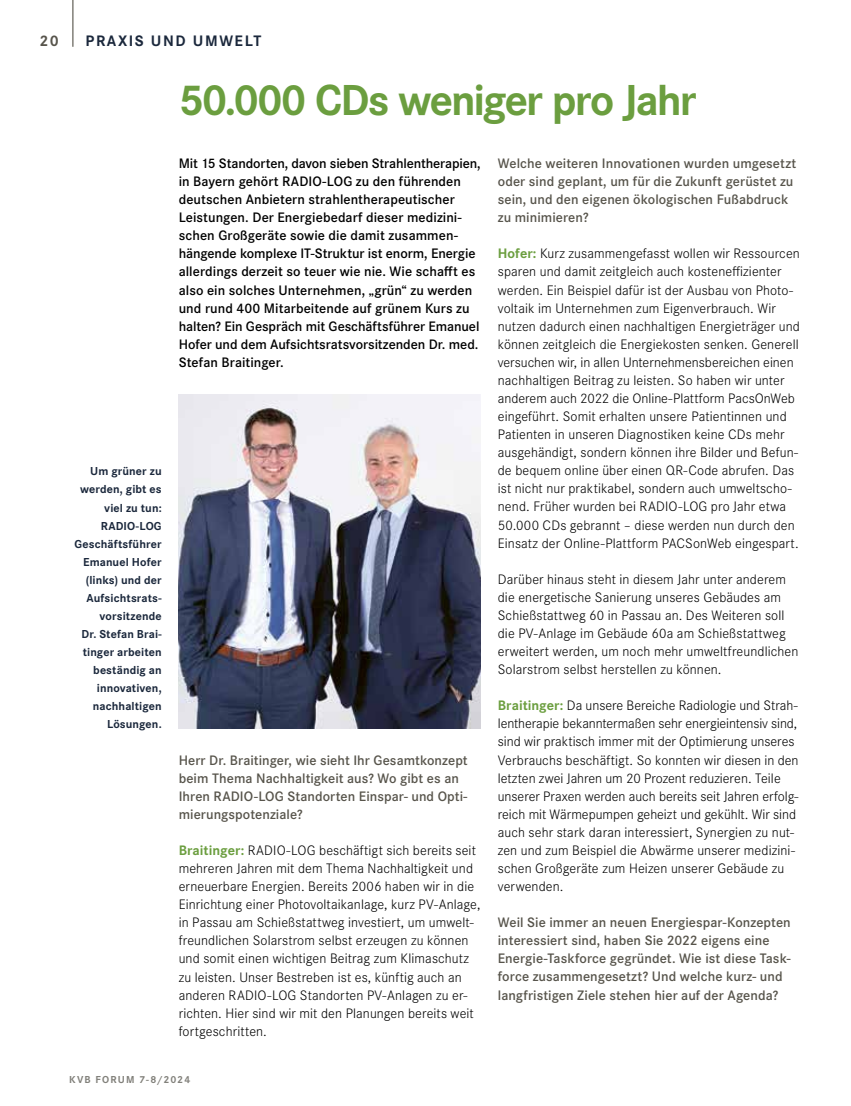
<style>
.page{position:relative;width:851px;height:1106px;background:#fff}
.page>*{position:absolute;margin:0;border:0;box-sizing:border-box;transform-origin:0 0}
.t1{font:700 45px "Corporate S";letter-spacing:-.045em;color:#6b9e3f}
.t2{font:700 15.75px "Corporate S";letter-spacing:.1em;color:#1b283c}
.t3{font:700 15.75px "Corporate S";color:#57544b}
.t4{font:300 14.25px/18px "Corporate S";letter-spacing:.005em;color:#000}
.t5{font:600 14.25px/18px "Corporate S";letter-spacing:.005em;color:#57544b}
.t6{font:600 14.25px/18px "Corporate S";letter-spacing:.005em;color:#000}
.t7{font:700 12px/18px "Corporate S";letter-spacing:.01em;color:#1b283c;text-align:right}
.t8{font:700 10.5px "Corporate S";letter-spacing:.11em;color:#81807a}
.s1{font-weight:700;color:#6b9e3f}
</style>
<div class="page">
<hr style="left:72px;top:0;width:1px;height:47px;background:#57544b">
<img style="left:179px;top:394px;width:301px;height:335px">
<p class="t3" style="left:39px;top:30px;width:21px">20</p>
<p class="t2" style="left:86px;top:30px;width:177px">PRAXIS UND UMWELT</p>
<p class="t7" style="left:74px;top:462px;width:89px">Um grüner zu werden, gibt es viel zu tun:<br>RADIO-LOG<br>Geschäftsführer<br>Emanuel Hofer (links) und der<br>Aufsichtsrats&shy;vorsitzende<br>Dr. Stefan Brai&shy;tinger arbeiten beständig an innovativen, nachhaltigen<br>Lösungen.</p>
<h1 class="t1" style="left:179px;top:69px;width:519px">50.000 CDs weniger pro Jahr</h1>
<p class="t6" style="left:179px;top:154px;width:303px">Mit 15 Standorten, davon sieben Strahlentherapien, in Bayern gehört RADIO-LOG zu den führenden deutschen Anbietern strahlentherapeutischer Leistungen. Der Energiebedarf dieser medizini&shy;schen Großgeräte sowie die damit zusammen&shy;hängende komplexe IT-Struktur ist enorm, Energie allerdings derzeit so teuer wie nie. Wie schafft es also ein solches Unternehmen, „grün“ zu werden und rund 400 Mitarbeitende auf grünem Kurs zu halten? Ein Gespräch mit Geschäftsführer Emanuel Hofer und dem Aufsichtsratsvorsitzenden Dr. med.<br>Stefan Braitinger.</p>
<p class="t5" style="left:179px;top:750px;width:290px">Herr Dr. Braitinger, wie sieht Ihr Gesamtkonzept beim Thema Nachhaltigkeit aus? Wo gibt es an Ihren RADIO-LOG Standorten Einspar- und Opti&shy;mierungspotenziale?</p>
<p class="t4" style="left:179px;top:840px;width:303px"><span class="s1">Braitinger:</span> RADIO-LOG beschäftigt sich bereits seit mehreren Jahren mit dem Thema Nachhaltigkeit und erneuerbare Energien. Bereits 2006 haben wir in die Einrichtung einer Photovoltaikanlage, kurz PV-Anlage, in Passau am Schießstattweg investiert, um umwelt&shy;freundlichen Solarstrom selbst erzeugen zu können und somit einen wichtigen Beitrag zum Klimaschutz zu leisten. Unser Bestreben ist es, künftig auch an anderen RADIO-LOG Standorten PV-Anlagen zu er&shy;richten. Hier sind wir mit den Planungen bereits weit fortgeschritten.</p>
<p class="t5" style="left:497px;top:154px;width:300px">Welche weiteren Innovationen wurden umgesetzt oder sind geplant, um für die Zukunft gerüstet zu sein, und den eigenen ökologischen Fußabdruck zu minimieren?</p>
<p class="t4" style="left:497px;top:244px;width:303px"><span class="s1">Hofer:</span> Kurz zusammengefasst wollen wir Ressourcen sparen und damit zeitgleich auch kosteneffizienter werden. Ein Beispiel dafür ist der Ausbau von Photo&shy;voltaik im Unternehmen zum Eigenverbrauch. Wir nutzen dadurch einen nachhaltigen Energieträger und können zeitgleich die Energiekosten senken. Generell versuchen wir, in allen Unternehmensbereichen einen nachhaltigen Beitrag zu leisten. So haben wir unter anderem auch 2022 die Online-Plattform PacsOnWeb eingeführt. Somit erhalten unsere Patientinnen und Patienten in unseren Diagnostiken keine CDs mehr ausgehändigt, sondern können ihre Bilder und Befun&shy;de bequem online über einen QR-Code abrufen. Das ist nicht nur praktikabel, sondern auch umweltscho&shy;nend. Früher wurden bei RADIO-LOG pro Jahr etwa 50.000 CDs gebrannt – diese werden nun durch den Einsatz der Online-Plattform PACSonWeb eingespart.</p>
<p class="t4" style="left:497px;top:569px;width:302px">Darüber hinaus steht in diesem Jahr unter anderem die energetische Sanierung unseres Gebäudes am Schießstattweg 60 in Passau an. Des Weiteren soll die PV-Anlage im Gebäude 60a am Schießstattweg erweitert werden, um noch mehr umweltfreundlichen Solarstrom selbst herstellen zu können.</p>
<p class="t4" style="left:497px;top:696px;width:302px"><span class="s1">Braitinger:</span> Da unsere Bereiche Radiologie und Strah&shy;lentherapie bekanntermaßen sehr energieintensiv sind, sind wir praktisch immer mit der Optimierung unseres Verbrauchs beschäftigt. So konnten wir diesen in den letzten zwei Jahren um 20 Prozent reduzieren. Teile unserer Praxen werden auch bereits seit Jahren erfolg&shy;reich mit Wärmepumpen geheizt und gekühlt. Wir sind auch sehr stark daran interessiert, Synergien zu nut&shy;zen und zum Beispiel die Abwärme unserer medizini&shy;schen Großgeräte zum Heizen unserer Gebäude zu verwenden.</p>
<p class="t5" style="left:497px;top:913px;width:294px">Weil Sie immer an neuen Energiespar-Konzepten interessiert sind, haben Sie 2022 eigens eine Energie-Taskforce gegründet. Wie ist diese Task&shy;force zusammengesetzt? Und welche kurz- und langfristigen Ziele stehen hier auf der Agenda?</p>
<p class="t8" style="left:69px;top:1072px;width:123px">KVB FORUM 7-8/2024</p>
</div>
